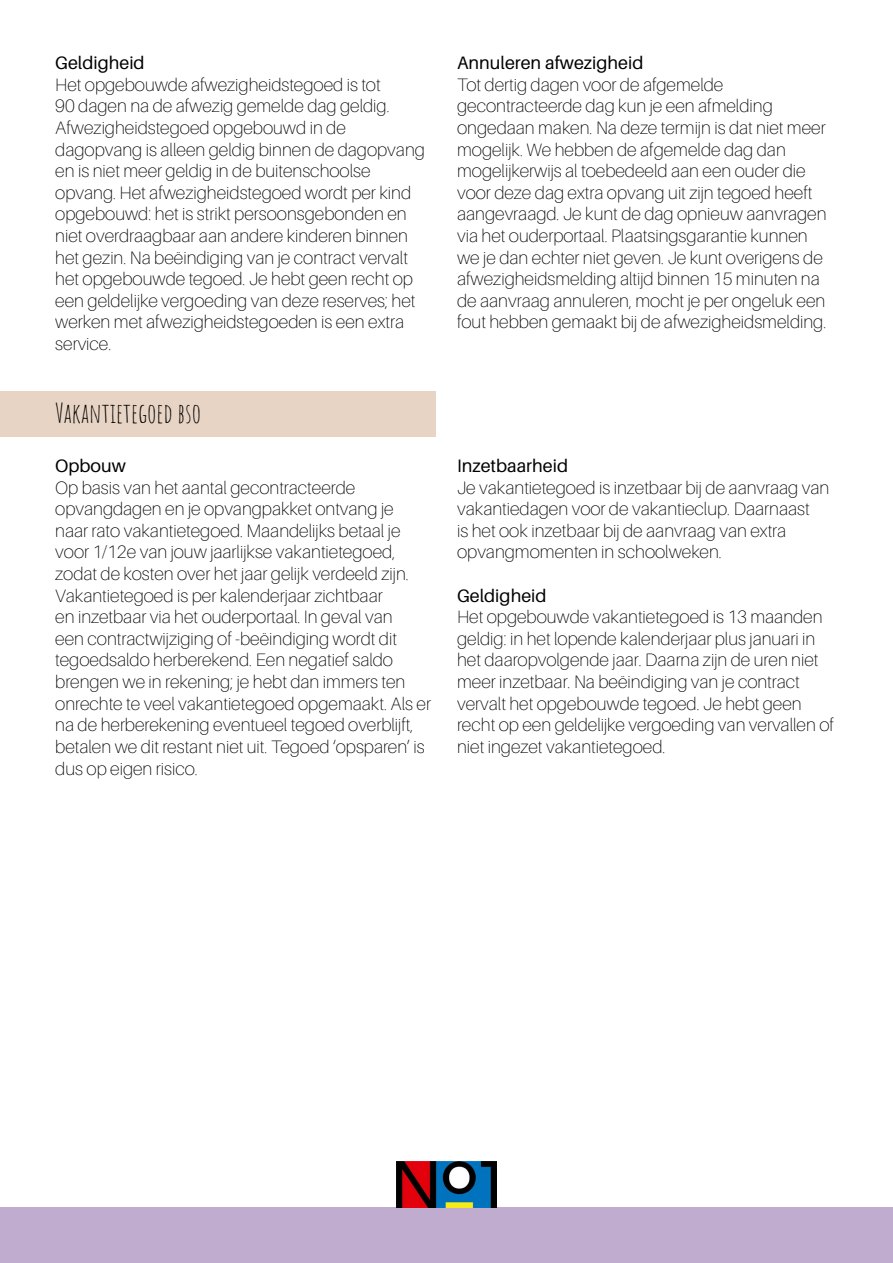
<style>
.page{position:relative;width:893px;height:1263px;background:#fff}
.page>*{position:absolute;margin:0;border:0;box-sizing:border-box;transform-origin:0 0}
.t1{font:27px "Amatic SC";color:#000}
.t2{font:100 18px/21.6px "Aileron";color:#000}
.t3{font:18px "Aileron";color:#000}
</style>
<div class="page">
<div style="left:0;top:1208px;width:893px;height:55px;background:#c0accf"></div>
<img style="left:396px;top:1161px;width:101px;height:46px">
<div style="left:0;top:391px;width:436px;height:46px;background:#e7d4c4"></div>
<p class="t3" style="left:55px;top:53px;width:91px">Geldigheid</p>
<p class="t2" style="left:55px;top:74px;width:371px">Het opgebouwde afwezigheidstegoed is tot<br>90 dagen na de afwezig gemelde dag geldig.<br>Afwezigheidstegoed opgebouwd in de dagopvang is alleen geldig binnen de dagopvang en is niet meer geldig in de buitenschoolse opvang. Het afwezigheidstegoed wordt per kind opgebouwd: het is strikt persoonsgebonden en niet overdraagbaar aan andere kinderen binnen het gezin. Na beëindiging van je contract vervalt het opgebouwde tegoed. Je hebt geen recht op een geldelijke vergoeding van deze reserves; het werken met afwezigheidstegoeden is een extra service.</p>
<h1 class="t1" style="left:55px;top:394px;width:147px">Vakantietegoed bso</h1>
<p class="t3" style="left:55px;top:456px;width:72px">Opbouw</p>
<p class="t2" style="left:55px;top:477px;width:377px">Op basis van het aantal gecontracteerde opvangdagen en je opvangpakket ontvang je naar rato vakantietegoed. Maandelijks betaal je voor 1/12e van jouw jaarlijkse vakantietegoed, zodat de kosten over het jaar gelijk verdeeld zijn.<br>Vakantietegoed is per kalenderjaar zichtbaar<br>en inzetbaar via het ouderportaal. In geval van<br>een contractwijziging of -beëindiging wordt dit tegoedsaldo herberekend. Een negatief saldo brengen we in rekening; je hebt dan immers ten onrechte te veel vakantietegoed opgemaakt. Als er na de herberekening eventueel tegoed overblijft, betalen we dit restant niet uit. Tegoed ‘opsparen’ is dus op eigen risico.</p>
<p class="t3" style="left:457px;top:53px;width:188px">Annuleren afwezigheid</p>
<p class="t2" style="left:457px;top:74px;width:371px">Tot dertig dagen voor de afgemelde gecontracteerde dag kun je een afmelding ongedaan maken. Na deze termijn is dat niet meer mogelijk. We hebben de afgemelde dag dan mogelijkerwijs al toebedeeld aan een ouder die voor deze dag extra opvang uit zijn tegoed heeft aangevraagd. Je kunt de dag opnieuw aanvragen via het ouderportaal. Plaatsingsgarantie kunnen we je dan echter niet geven. Je kunt overigens de afwezigheidsmelding altijd binnen 15 minuten na de aanvraag annuleren, mocht je per ongeluk een fout hebben gemaakt bij de afwezigheidsmelding.</p>
<p class="t3" style="left:457px;top:456px;width:113px">Inzetbaarheid</p>
<p class="t2" style="left:457px;top:477px;width:374px">Je vakantietegoed is inzetbaar bij de aanvraag van vakantiedagen voor de vakantieclup. Daarnaast<br>is het ook inzetbaar bij de aanvraag van extra opvangmomenten in schoolweken.</p>
<p class="t3" style="left:457px;top:586px;width:91px">Geldigheid</p>
<p class="t2" style="left:457px;top:606px;width:378px">Het opgebouwde vakantietegoed is 13 maanden geldig: in het lopende kalenderjaar plus januari in het daaropvolgende jaar. Daarna zijn de uren niet meer inzetbaar. Na beëindiging van je contract vervalt het opgebouwde tegoed. Je hebt geen recht op een geldelijke vergoeding van vervallen of niet ingezet vakantietegoed.</p>
</div>
